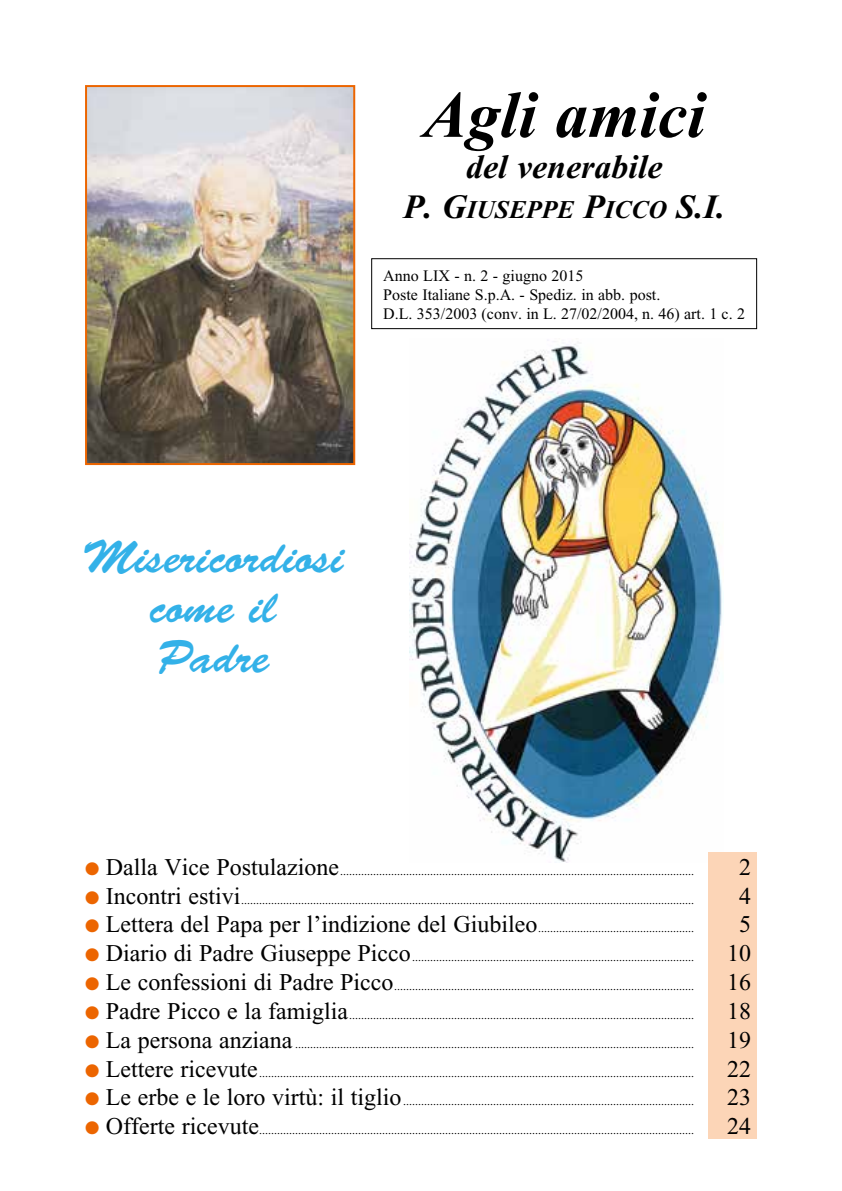
<style>
.page{position:relative;width:842px;height:1191px;background:#fff}
.page>*{position:absolute;margin:0;border:0;box-sizing:border-box;transform-origin:0 0}
.t1{font:italic 700 66px "Times New Roman";color:#000}
.t2{font:46px/50px "Brush Script Std";color:#009ee3;text-align:center}
.t3{font:italic 700 34px "Times New Roman";color:#000}
.t4{font:italic 700 25.6px "Times New Roman";color:#000}
.t5{font:24px "Times New Roman";color:#000}
.t6{font:16px/19px "Times New Roman";color:#000}
.t7{font:12px "Times New Roman";color:#000}
.s1{font-size:34px}
.s2{color:#ec6500}
.s3{font-size:24px}
</style>
<div class="page">
<img style="left:410px;top:340px;width:313px;height:522px">
<div style="left:371px;top:258px;width:386px;height:71px;border:1px solid #000"></div>
<div style="left:708px;top:852px;width:49px;height:287px;background:#fcd5b7"></div>
<img style="left:88px;top:88px;width:264px;height:374px">
<div style="left:85px;top:85px;width:270px;height:380px;border:2px solid #ec6500"></div>
<h1 class="t1" style="left:423px;top:79px;width:285px">Agli amici</h1>
<h3 class="t3" style="left:466px;top:148px;width:198px">del venerabile</h3>
<h3 class="t4" style="left:403px;top:196px;width:323px"><span class="s1">P.</span> <span class="s1">G</span>IUSEPPE <span class="s1">P</span>ICCO <span class="s1">s.i.</span></h3>
<h3 class="t6" style="left:383px;top:266px;width:363px">Anno LIX - n. 2 - giugno 2015<br>Poste Italiane S.p.A. - Spediz. in abb. post.<br>D.L. 353/2003 (conv. in L. 27/02/2004, n. 46) art. 1 c. 2</h3>
<h2 class="t2" style="left:83px;top:533px;width:263px">Misericordiosi come il<br>Padre</h2>
<p class="t7" style="left:85px;top:864px;width:611px"><span class="s2">●</span> <span class="s3">Dalla Vice Postulazione</span>......................................................................................................................</p>
<h3 class="t5" style="left:739px;top:853px;width:13px">2</h3>
<p class="t7" style="left:85px;top:893px;width:611px"><span class="s2">●</span> <span class="s3">Incontri estivi</span>.......................................................................................................................................................</p>
<h3 class="t5" style="left:739px;top:882px;width:13px">4</h3>
<p class="t7" style="left:85px;top:921px;width:611px"><span class="s2">●</span> <span class="s3">Lettera del Papa per l’indizione del Giubileo</span>....................................................</p>
<h3 class="t5" style="left:739px;top:911px;width:13px">5</h3>
<p class="t7" style="left:85px;top:950px;width:611px"><span class="s2">●</span> <span class="s3">Diario di Padre Giuseppe Picco</span>..............................................................................................</p>
<h3 class="t5" style="left:727px;top:940px;width:25px">10</h3>
<p class="t7" style="left:85px;top:979px;width:611px"><span class="s2">●</span> <span class="s3">Le confessioni di Padre Picco</span>....................................................................................................</p>
<h3 class="t5" style="left:727px;top:969px;width:25px">16</h3>
<p class="t7" style="left:85px;top:1008px;width:611px"><span class="s2">●</span> <span class="s3">Padre Picco e la famiglia</span>...................................................................................................................</p>
<h3 class="t5" style="left:727px;top:997px;width:25px">18</h3>
<p class="t7" style="left:85px;top:1037px;width:611px"><span class="s2">●</span> <span class="s3">La persona anziana</span> .....................................................................................................................................</p>
<h3 class="t5" style="left:727px;top:1026px;width:25px">19</h3>
<p class="t7" style="left:85px;top:1066px;width:611px"><span class="s2">●</span> <span class="s3">Lettere ricevute</span>.................................................................................................................................................</p>
<h3 class="t5" style="left:727px;top:1055px;width:25px">22</h3>
<p class="t7" style="left:85px;top:1094px;width:611px"><span class="s2">●</span> <span class="s3">Le erbe e le loro virtù: il tiglio</span>.................................................................................................</p>
<h3 class="t5" style="left:727px;top:1084px;width:25px">23</h3>
<p class="t7" style="left:85px;top:1123px;width:611px"><span class="s2">●</span> <span class="s3">Offerte ricevute</span>.................................................................................................................................................</p>
<h3 class="t5" style="left:727px;top:1113px;width:25px">24</h3>
</div>
